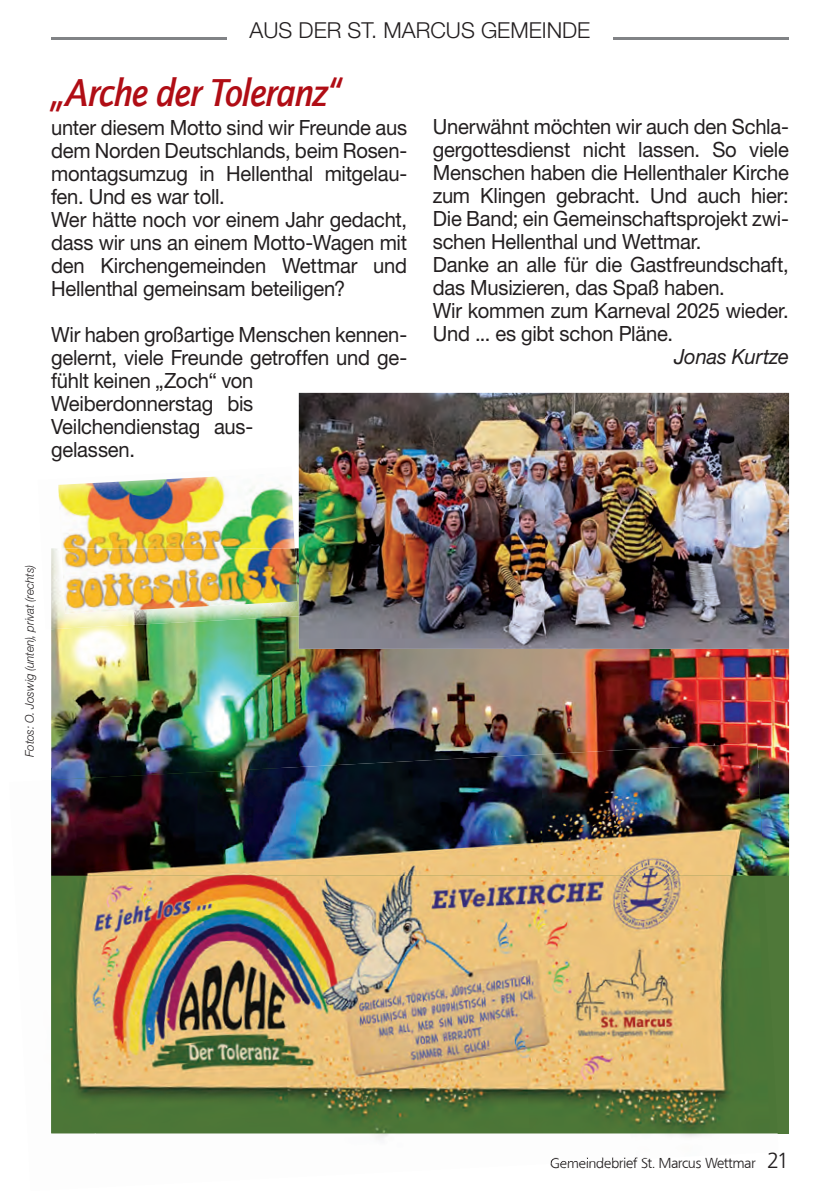
<style>
.page{position:relative;width:840px;height:1191px;background:#fff}
.page>*{position:absolute;margin:0;border:0;box-sizing:border-box;transform-origin:0 0}
.t1{font:italic 700 40px "Quay";letter-spacing:-.025em;color:#b00d15;scale:.94 1}
.t2{font:300 22px "Helvetica Neue LT Std";color:#231f20}
.t3{font:21px/23px "Helvetica Neue LT Std";letter-spacing:-.01em;color:#231f20;scale:.96 1}
.t4{font:italic 21px "Helvetica Neue LT Std";letter-spacing:-.01em;color:#231f20;scale:.96 1}
.t5{font:300 14.4px "Frutiger BQ";color:#231f20}
.t6{font:italic 300 12px "Helvetica Neue LT Std";letter-spacing:-.005em;color:#231f20;scale:.96 1}
.s1{font-size:21.6px}
</style>
<div class="page">
<hr style="left:51px;top:38px;width:737px;height:2px;background:#818386">
<img style="left:51px;top:629px;width:737px;height:246px">
<div style="left:227px;top:22px;width:385px;height:23px;background:#fff"></div>
<img style="left:298px;top:393px;width:490px;height:256px">
<img style="left:51px;top:548px;width:247px;height:81px">
<svg style="left:298px;top:600px;width:1px;height:16px"></svg>
<img style="left:58px;top:476px;width:236px;height:72px">
<img style="left:61px;top:548px;width:236px;height:65px">
<img style="left:95px;top:1133px;width:683px;height:31px">
<img style="left:550px;top:1157px;width:120px;height:6px">
<img style="left:51px;top:780px;width:726px;height:353px">
<img style="left:51px;top:743px;width:712px;height:132px">
<p class="t2" style="left:249px;top:16px;width:342px">AUS DER ST. MARCUS GEMEINDE</p>
<h1 class="t1" style="left:51px;top:70px;width:310px">„Arche der Toleranz“</h1>
<p class="t3" style="left:51px;top:115px;width:372px">unter diesem Motto sind wir Freunde aus dem Norden Deutschlands, beim Rosen&shy;montagsumzug in Hellenthal mitgelau&shy;fen. Und es war toll.<br>Wer hätte noch vor einem Jahr gedacht, dass wir uns an einem Motto-Wagen mit den Kirchengemeinden Wettmar und Hellenthal gemeinsam beteiligen?</p>
<p class="t3" style="left:51px;top:322px;width:372px">Wir haben großartige Menschen kennen&shy;gelernt, viele Freunde getroffen und ge&shy;fühlt keinen „Zoch“ von<br>Weiberdonnerstag bis<br>Veilchendienstag aus-<br>gelassen.</p>
<p class="t3" style="left:432px;top:115px;width:372px">Unerwähnt möchten wir auch den Schla&shy;gergottesdienst nicht lassen. So viele Menschen haben die Hellenthaler Kirche zum Klingen gebracht. Und auch hier:<br>Die Band; ein Gemeinschaftsprojekt zwi&shy;schen Hellenthal und Wettmar.<br>Danke an alle für die Gastfreundschaft, das Musizieren, das Spaß haben.<br>Wir kommen zum Karneval 2025 wieder.<br>Und ... es gibt schon Pläne.</p>
<p class="t4" style="left:673px;top:344px;width:121px">Jonas Kurtze</p>
<p class="t6" style="left:22px;top:757px;width:203px;rotate:-90deg">Fotos: O. Joswig (unten), privat (rechts)</p>
<p class="t5" style="left:549px;top:1155px;width:240px">Gemeindebrief St. Marcus Wettmar <span class="s1">21</span></p>
</div>
